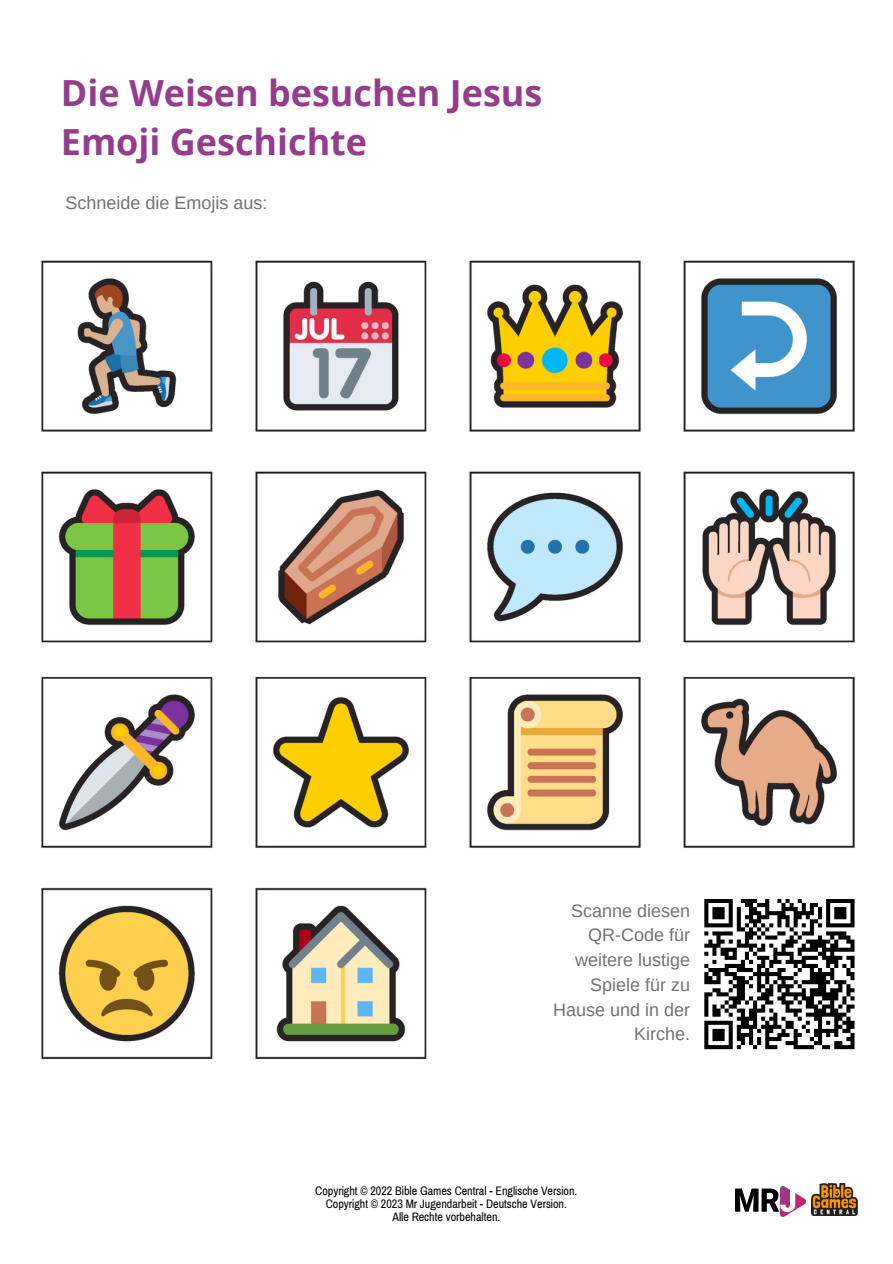
<style>
.page{position:relative;width:893px;height:1264px;background:#fff}
.page>*{position:absolute;margin:0;border:0;box-sizing:border-box;transform-origin:0 0}
.t1{font:700 36px "Noto Sans";color:#953d8c}
.t2{font:18px/24.8px "Arimo";color:#727272;text-align:right}
.t3{font:13.2px "Pragati Narrow";color:#000}
</style>
<div class="page">
<svg style="left:704px;top:899px;width:151px;height:151px"></svg>
<img style="left:811px;top:1183px;width:46px;height:32px">
<img style="left:735px;top:1186px;width:70px;height:29px">
<img style="left:41px;top:260px;width:814px;height:588px">
<img style="left:41px;top:887px;width:386px;height:172px">
<p class="t1" style="left:61px;top:67px;width:483px">Die Weisen besuchen Jesus</p>
<p class="t1" style="left:61px;top:117px;width:308px">Emoji Geschichte</p>
<p class="t2" style="left:66px;top:190px;width:203px">Schneide die Emojis aus:</p>
<p class="t2" style="left:553px;top:898px;width:138px">Scanne diesen<br>QR-Code für weitere lustige<br>Spiele für zu<br>Hause und in der<br>Kirche.</p>
<p class="t3" style="left:315px;top:1182px;width:263px">Copyright © 2022 Bible Games Central - Englische Version.</p>
<p class="t3" style="left:326px;top:1195px;width:243px">Copyright © 2023 Mr Jugendarbeit - Deutsche Version.</p>
<p class="t3" style="left:392px;top:1208px;width:109px">Alle Rechte vorbehalten.</p>
</div>
